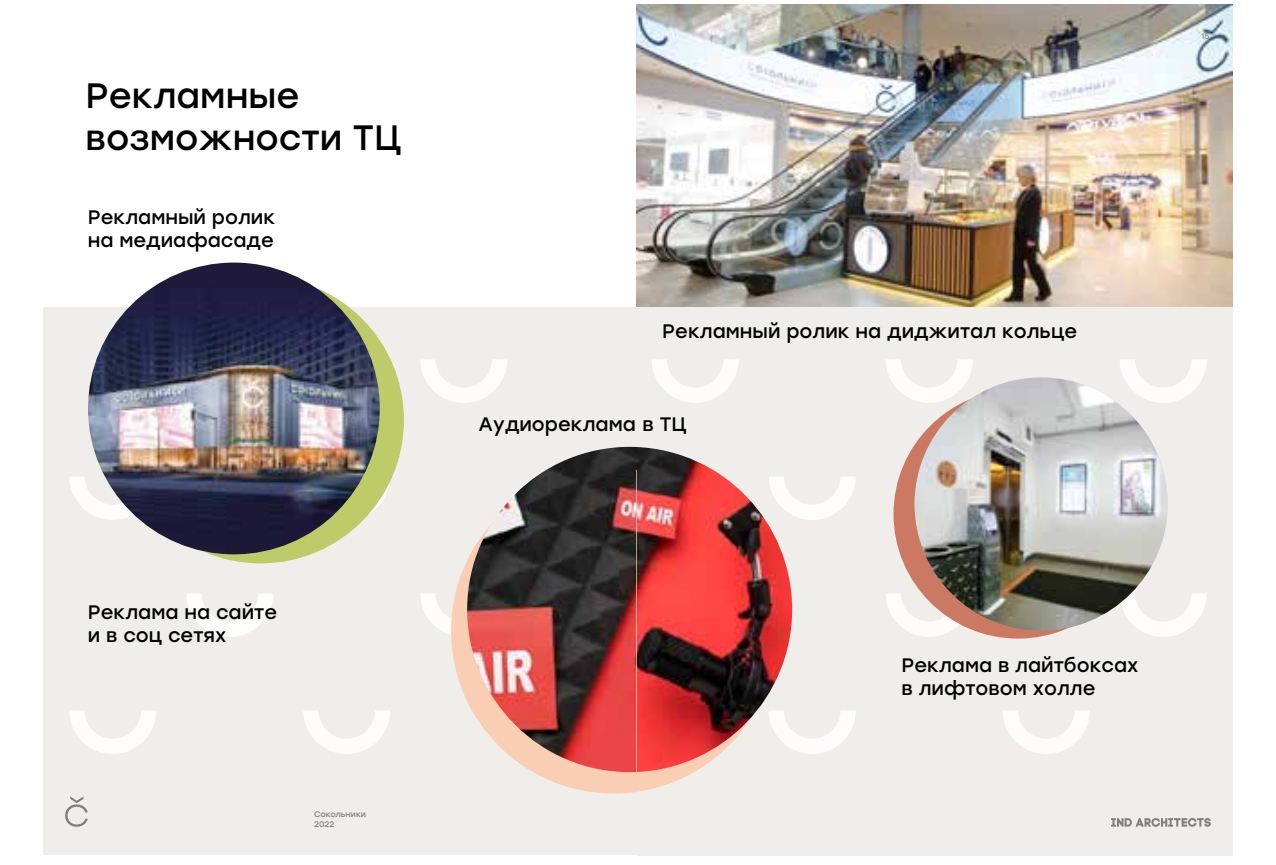
<style>
.page{position:relative;width:1276px;height:865px;background:#fff}
.page>*{position:absolute;margin:0;border:0;box-sizing:border-box;transform-origin:0 0}
.t1{font:35.25px/42.2px "Stolzl";color:#000}
.t2{font:19.5px/23.5px "Stolzl";color:#000}
.t3{font:8px/9.8px "Stolzl";color:#7f7f7f}
</style>
<div class="page">
<div style="left:44px;top:5px;width:595px;height:850px;background:#efeeeb"></div>
<svg style="left:363px;top:482px;width:27px;height:38px"></svg>
<svg style="left:69px;top:476px;width:71px;height:44px"></svg>
<svg style="left:420px;top:360px;width:87px;height:43px"></svg>
<svg style="left:303px;top:711px;width:87px;height:43px"></svg>
<svg style="left:69px;top:711px;width:87px;height:43px"></svg>
<svg style="left:420px;top:594px;width:31px;height:41px"></svg>
<svg style="left:186px;top:594px;width:87px;height:43px"></svg>
<div style="left:44px;top:5px;width:595px;height:302px;background:#fff"></div>
<div style="left:117px;top:276px;width:287px;height:287px;background:#becb69;border-radius:50%"></div>
<img style="left:88px;top:262px;width:292px;height:292px;border-radius:146px">
<svg style="left:451px;top:561px;width:186px;height:232px"></svg>
<img style="left:467px;top:447px;width:170px;height:325px">
<div style="left:637px;top:307px;width:595px;height:548px;background:#efeeeb"></div>
<img style="left:637px;top:5px;width:595px;height:302px">
<svg style="left:792px;top:477px;width:63px;height:43px"></svg>
<svg style="left:1120px;top:360px;width:86px;height:43px"></svg>
<svg style="left:886px;top:360px;width:86px;height:43px"></svg>
<svg style="left:652px;top:360px;width:86px;height:43px"></svg>
<svg style="left:1003px;top:711px;width:86px;height:43px"></svg>
<svg style="left:792px;top:711px;width:63px;height:43px"></svg>
<svg style="left:1119px;top:593px;width:87px;height:44px"></svg>
<svg style="left:886px;top:594px;width:86px;height:43px"></svg>
<div style="left:893px;top:389px;width:249px;height:249px;background:#cc7963;border-radius:50%"></div>
<img style="left:914px;top:377px;width:253px;height:253px;border-radius:127px">
<svg style="left:637px;top:772px;width:57px;height:20px"></svg>
<img style="left:637px;top:447px;width:155px;height:325px">
<svg style="left:65px;top:796px;width:23px;height:30px"></svg>
<svg style="left:1111px;top:818px;width:99px;height:8px"></svg>
<h1 class="t1" style="left:86px;top:72px;width:318px">Рекламные возможности ТЦ</h1>
<p class="t2" style="left:88px;top:204px;width:189px">Рекламный ролик на медиафасаде</p>
<p class="t2" style="left:88px;top:599px;width:191px">Реклама на сайте и в соц сетях</p>
<p class="t3" style="left:314px;top:809px;width:53px">Сокольники<br>2022</p>
<p class="t3" style="left:1201px;top:31px;width:9px">15</p>
<p class="t2" style="left:662px;top:319px;width:416px">Рекламный ролик на диджитал кольце</p>
<p class="t2" style="left:479px;top:411px;width:209px">Аудиореклама в ТЦ</p>
<p class="t2" style="left:901px;top:652px;width:238px">Реклама в лайтбоксах в лифтовом холле</p>
</div>
